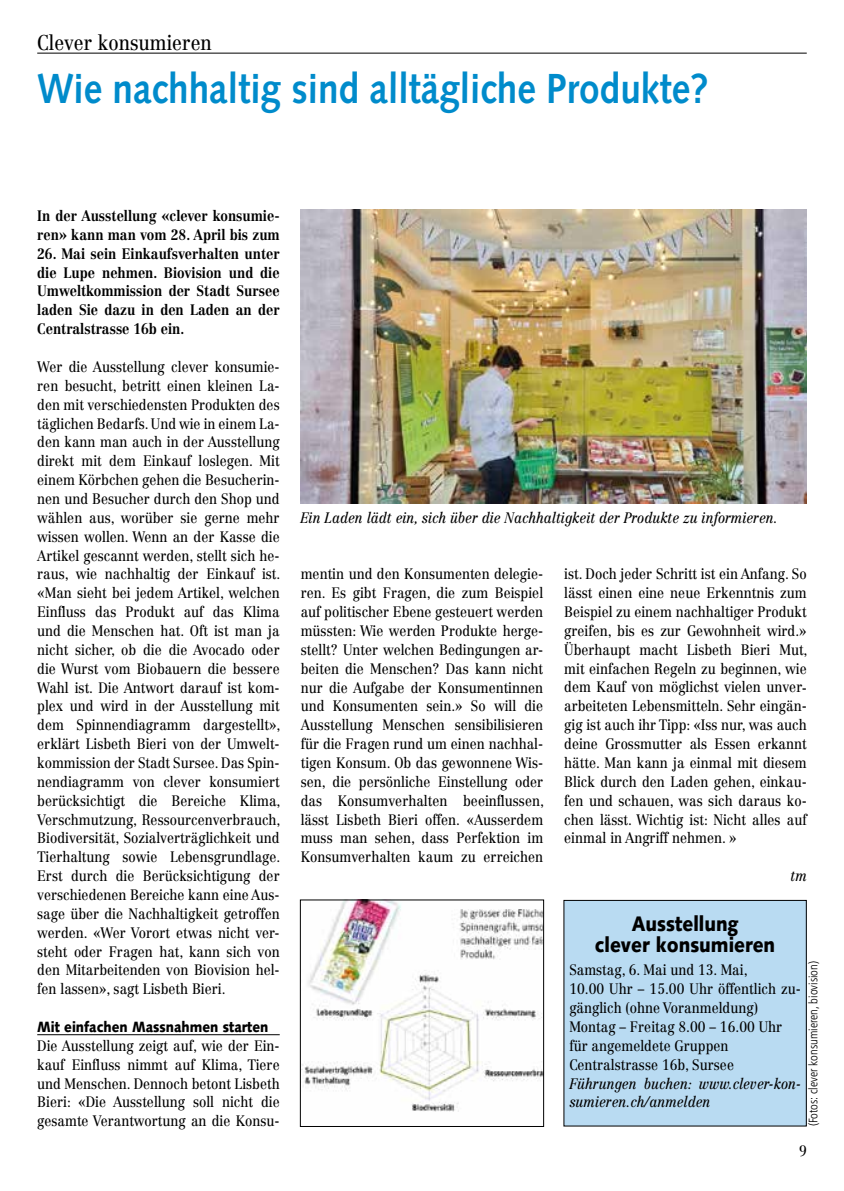
<style>
.page{position:relative;width:844px;height:1191px;background:#fff}
.page>*{position:absolute;margin:0;border:0;box-sizing:border-box;transform-origin:0 0}
.t1{font:700 42px "Syntax LT Std";color:#008bcb;scale:.88 1}
.t2{font:900 21px/21px "Syntax LT Std";color:#000;text-align:center;scale:.88 1}
.t3{font:21px "Centennial LT Std";color:#000;scale:.88 1}
.t4{font:14.88px/18.9px "Centennial LT Std";color:#000;text-align:justify;scale:.88 1}
.t5{font:700 14.88px/18.9px "Centennial LT Std";color:#000;scale:.88 1}
.t6{font:italic 14.88px/18.9px "Centennial LT Std";color:#000;scale:.88 1}
.t7{font:900 14.88px "Syntax LT Std";color:#000;scale:.88 1}
.t8{font:300 condensed 12.25px "Frutiger LT Std";color:#000}
</style>
<div class="page">
<hr style="left:37px;top:53px;width:769px;height:1px;background:#000">
<hr style="left:37px;top:1034px;width:243px;height:1px;background:#000">
<div style="left:563px;top:900px;width:243px;height:226px;background:#b9dbf2"></div>
<img style="left:300px;top:209px;width:506px;height:295px">
<img style="left:302px;top:901px;width:239px;height:211px">
<h2 class="t3" style="left:37px;top:30px;width:200px">Clever konsumieren</h2>
<h1 class="t1" style="left:37px;top:64px;width:764px">Wie nachhaltig sind alltägliche Produkte?</h1>
<p class="t5" style="left:37px;top:206px;width:277px">In der Ausstellung «clever konsumie&shy;ren» kann man vom 28. April bis zum</p>
<p class="t5" style="left:37px;top:244px;width:277px;text-align:justify">26. Mai sein Einkaufsverhalten unter die Lupe nehmen. Biovision und die Umweltkommission der Stadt Sursee laden Sie dazu in den Laden an der Centralstrasse 16b ein.</p>
<p class="t4" style="left:37px;top:357px;width:278px">Wer die Ausstellung clever konsumie&shy;ren besucht, betritt einen kleinen La&shy;den mit verschiedensten Produkten des täglichen Bedarfs. Und wie in einem La&shy;den kann man auch in der Ausstellung direkt mit dem Einkauf loslegen. Mit einem Körbchen gehen die Besucherin&shy;nen und Besucher durch den Shop und wählen aus, worüber sie gerne mehr wissen wollen. Wenn an der Kasse die Artikel gescannt werden, stellt sich he&shy;raus, wie nachhaltig der Einkauf ist. «Man sieht bei jedem Artikel, welchen Einfluss das Produkt auf das Klima und die Menschen hat. Oft ist man ja nicht sicher, ob die die Avocado oder die Wurst vom Biobauern die bessere Wahl ist. Die Antwort darauf ist kom&shy;plex und wird in der Ausstellung mit dem Spinnendiagramm dargestellt», erklärt Lisbeth Bieri von der Umwelt&shy;kommission der Stadt Sursee. Das Spin&shy;nendiagramm von clever konsumiert berücksichtigt die Bereiche Klima, Verschmutzung, Ressourcenverbrauch, Biodiversität, Sozialverträglichkeit und Tierhaltung sowie Lebensgrundlage.<br>Erst durch die Berücksichtigung der verschiedenen Bereiche kann eine Aus&shy;sage über die Nachhaltigkeit getroffen werden. «Wer Vorort etwas nicht ver&shy;steht oder Fragen hat, kann sich von den Mitarbeitenden von Biovision hel&shy;fen lassen», sagt Lisbeth Bieri.</p>
<p class="t7" style="left:37px;top:1018px;width:264px">Mit einfachen Massnahmen starten</p>
<p class="t4" style="left:37px;top:1036px;width:277px">Die Ausstellung zeigt auf, wie der Ein&shy;kauf Einfluss nimmt auf Klima, Tiere und Menschen. Dennoch betont Lisbeth Bieri: «Die Ausstellung soll nicht die gesamte Verantwortung an die Konsu-</p>
<p class="t6" style="left:300px;top:508px;width:544px">Ein Laden lädt ein, sich über die Nachhaltigkeit der Produkte zu informieren.</p>
<p class="t4" style="left:301px;top:565px;width:278px">mentin und den Konsumenten delegie&shy;ren. Es gibt Fragen, die zum Beispiel auf politischer Ebene gesteuert werden müssten: Wie werden Produkte herge&shy;stellt? Unter welchen Bedingungen ar&shy;beiten die Menschen? Das kann nicht nur die Aufgabe der Konsumentinnen und Konsumenten sein.» So will die Ausstellung Menschen sensibilisieren für die Fragen rund um einen nachhal&shy;tigen Konsum. Ob das gewonnene Wis&shy;sen, die persönliche Einstellung oder das Konsumverhalten beeinflussen, lässt Lisbeth Bieri offen. «Ausserdem muss man sehen, dass Perfektion im Konsumverhalten kaum zu erreichen</p>
<p class="t4" style="left:564px;top:565px;width:278px">ist. Doch jeder Schritt ist ein Anfang. So lässt einen eine neue Erkenntnis zum Beispiel zu einem nachhaltiger Produkt greifen, bis es zur Gewohnheit wird.» Überhaupt macht Lisbeth Bieri Mut, mit einfachen Regeln zu beginnen, wie dem Kauf von möglichst vielen unver&shy;arbeiteten Lebensmitteln. Sehr eingän&shy;gig ist auch ihr Tipp: «Iss nur, was auch deine Grossmutter als Essen erkannt hätte. Man kann ja einmal mit diesem Blick durch den Laden gehen, einkau&shy;fen und schauen, was sich daraus ko&shy;chen lässt. Wichtig ist: Nicht alles auf einmal in Angriff nehmen. »</p>
<p class="t6" style="left:790px;top:866px;width:20px">tm</p>
<h2 class="t2" style="left:594px;top:913px;width:206px">Ausstellung<br>clever konsumieren</h2>
<p class="t4" style="left:569px;top:960px;width:264px;text-align:left">Samstag, 6. Mai und 13. Mai,<br>10.00 Uhr – 15.00 Uhr öffentlich zu&shy;gänglich (ohne Voranmeldung)<br>Montag – Freitag 8.00 – 16.00 Uhr für angemeldete Gruppen<br>Centralstrasse 16b, Sursee</p>
<p class="t6" style="left:569px;top:1073px;width:264px">Führungen buchen: www.clever-kon&shy;sumieren.ch/anmelden</p>
<p class="t8" style="left:806px;top:1126px;width:167px;rotate:-90deg">(Fotos: clever konsumieren, biovision)</p>
<p class="t4" style="left:798px;top:1141px;width:10px">9</p>
</div>
